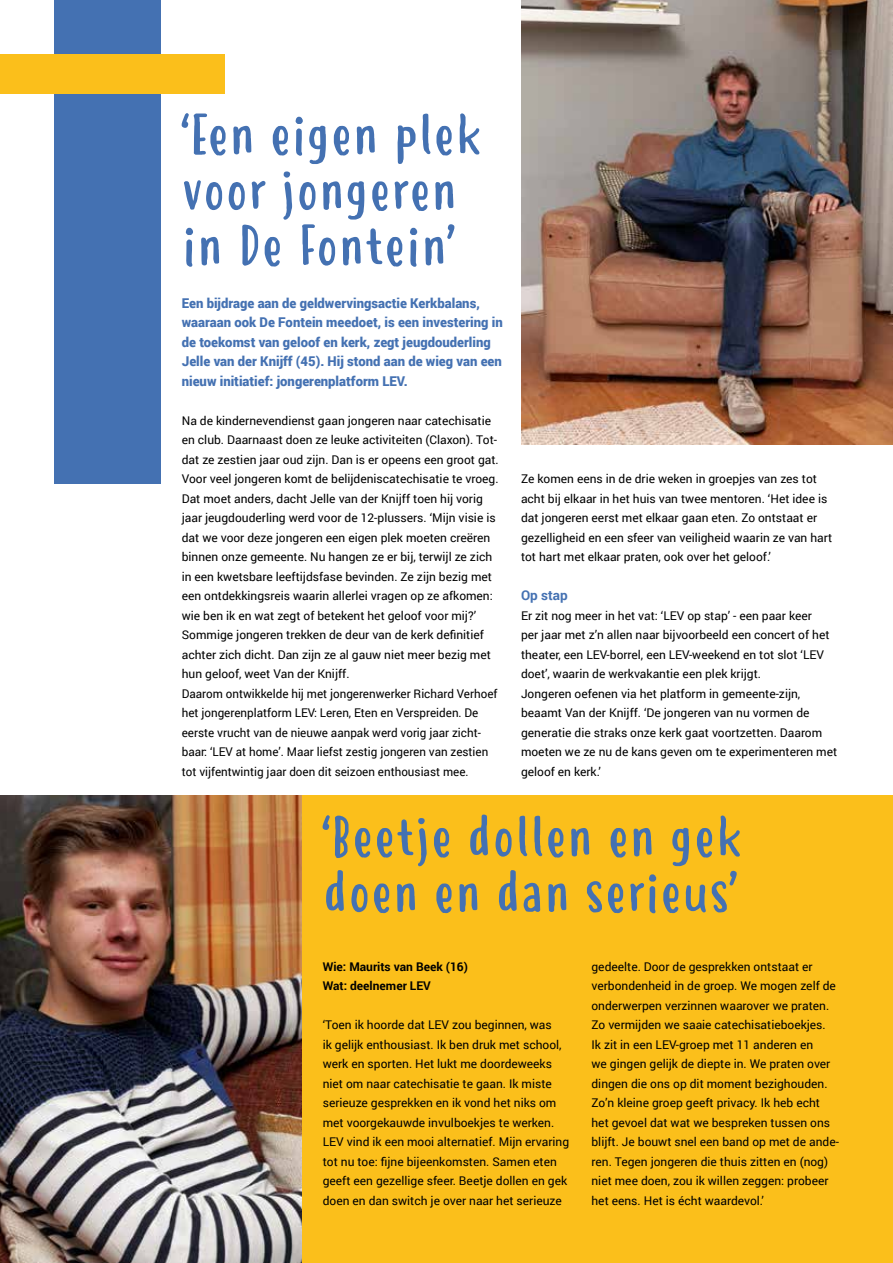
<style>
.page{position:relative;width:893px;height:1263px;background:#fff}
.page>*{position:absolute;margin:0;border:0;box-sizing:border-box;transform-origin:0 0}
.t1{font:57px/55.5px "Hastoler";color:#4471b2}
.t2{font:900 13.5px/19.5px "Roboto";color:#4471b2}
.t3{font:700 13.5px "Roboto";color:#4471b2}
.t4{font:12px/19.5px "Roboto";color:#000}
.t5{font:700 12px/19.5px "Roboto";color:#000}
</style>
<div class="page">
<div style="left:0;top:795px;width:893px;height:468px;background:#fbbf1b"></div>
<div style="left:54px;top:0;width:107px;height:483px;background:#4471b2"></div>
<div style="left:0;top:54px;width:224px;height:39px;background:#fbbf1b"></div>
<img style="left:0;top:795px;width:301px;height:468px">
<img style="left:521px;top:0;width:372px;height:444px">
<h1 class="t1" style="left:182px;top:108px;width:301px">‘Een eigen plek voor jongeren in De Fontein’</h1>
<p class="t2" style="left:182px;top:292px;width:322px">Een bijdrage aan de geldwervingsactie Kerkbalans, waaraan ook De Fontein meedoet, is een investering in de toekomst van geloof en kerk, zegt jeugdouderling Jelle van der Knijff (45). Hij stond aan de wieg van een nieuw initiatief: jongerenplatform LEV.</p>
<p class="t4" style="left:182px;top:410px;width:319px">Na de kindernevendienst gaan jongeren naar catechisatie en club. Daarnaast doen ze leuke activiteiten (Claxon). Tot&shy;dat ze zestien jaar oud zijn. Dan is er opeens een groot gat.<br>Voor veel jongeren komt de belijdeniscatechisatie te vroeg.<br>Dat moet anders, dacht Jelle van der Knijff toen hij vorig jaar jeugdouderling werd voor de 12-plussers. ‘Mijn visie is dat we voor deze jongeren een eigen plek moeten creëren binnen onze gemeente. Nu hangen ze er bij, terwijl ze zich in een kwetsbare leeftijdsfase bevinden. Ze zijn bezig met een ontdekkingsreis waarin allerlei vragen op ze afkomen: wie ben ik en wat zegt of betekent het geloof voor mij?’ Sommige jongeren trekken de deur van de kerk definitief achter zich dicht. Dan zijn ze al gauw niet meer bezig met hun geloof, weet Van der Knijff.<br>Daarom ontwikkelde hij met jongerenwerker Richard Verhoef het jongerenplatform LEV: Leren, Eten en Verspreiden. De eerste vrucht van de nieuwe aanpak werd vorig jaar zicht&shy;baar: ‘LEV at home’. Maar liefst zestig jongeren van zestien tot vijfentwintig jaar doen dit seizoen enthousiast mee.</p>
<p class="t4" style="left:521px;top:469px;width:313px">Ze komen eens in de drie weken in groepjes van zes tot acht bij elkaar in het huis van twee mentoren. ‘Het idee is dat jongeren eerst met elkaar gaan eten. Zo ontstaat er gezelligheid en een sfeer van veiligheid waarin ze van hart tot hart met elkaar praten, ook over het geloof.’</p>
<p class="t3" style="left:521px;top:586px;width:48px">Op stap</p>
<p class="t4" style="left:521px;top:605px;width:318px">Er zit nog meer in het vat: ‘LEV op stap’ - een paar keer<br>per jaar met z’n allen naar bijvoorbeeld een concert of het theater, een LEV-borrel, een LEV-weekend en tot slot ‘LEV doet’, waarin de werkvakantie een plek krijgt.<br>Jongeren oefenen via het platform in gemeente-zijn, beaamt Van der Knijff. ‘De jongeren van nu vormen de generatie die straks onze kerk gaat voortzetten. Daarom moeten we ze nu de kans geven om te experimenteren met geloof en kerk.’</p>
<h1 class="t1" style="left:323px;top:810px;width:421px">‘Beetje dollen en gek doen en dan serieus’</h1>
<p class="t5" style="left:323px;top:956px;width:147px">Wie: Maurits van Beek (16)<br>Wat: deelnemer LEV</p>
<p class="t4" style="left:323px;top:1015px;width:248px">‘Toen ik hoorde dat LEV zou beginnen, was<br>ik gelijk enthousiast. Ik ben druk met school, werk en sporten. Het lukt me doordeweeks niet om naar catechisatie te gaan. Ik miste serieuze gesprekken en ik vond het niks om met voorgekauwde invulboekjes te werken.<br>LEV vind ik een mooi alternatief. Mijn ervaring tot nu toe: fijne bijeenkomsten. Samen eten geeft een gezellige sfeer. Beetje dollen en gek doen en dan switch je over naar het serieuze</p>
<p class="t4" style="left:591px;top:956px;width:249px">gedeelte. Door de gesprekken ontstaat er verbondenheid in de groep. We mogen zelf de onderwerpen verzinnen waarover we praten.<br>Zo vermijden we saaie catechisatieboekjes.<br>Ik zit in een LEV-groep met 11 anderen en<br>we gingen gelijk de diepte in. We praten over dingen die ons op dit moment bezighouden.<br>Zo’n kleine groep geeft privacy. Ik heb echt het gevoel dat wat we bespreken tussen ons blijft. Je bouwt snel een band op met de ande&shy;ren. Tegen jongeren die thuis zitten en (nog) niet mee doen, zou ik willen zeggen: probeer het eens. Het is écht waardevol.’</p>
</div>
